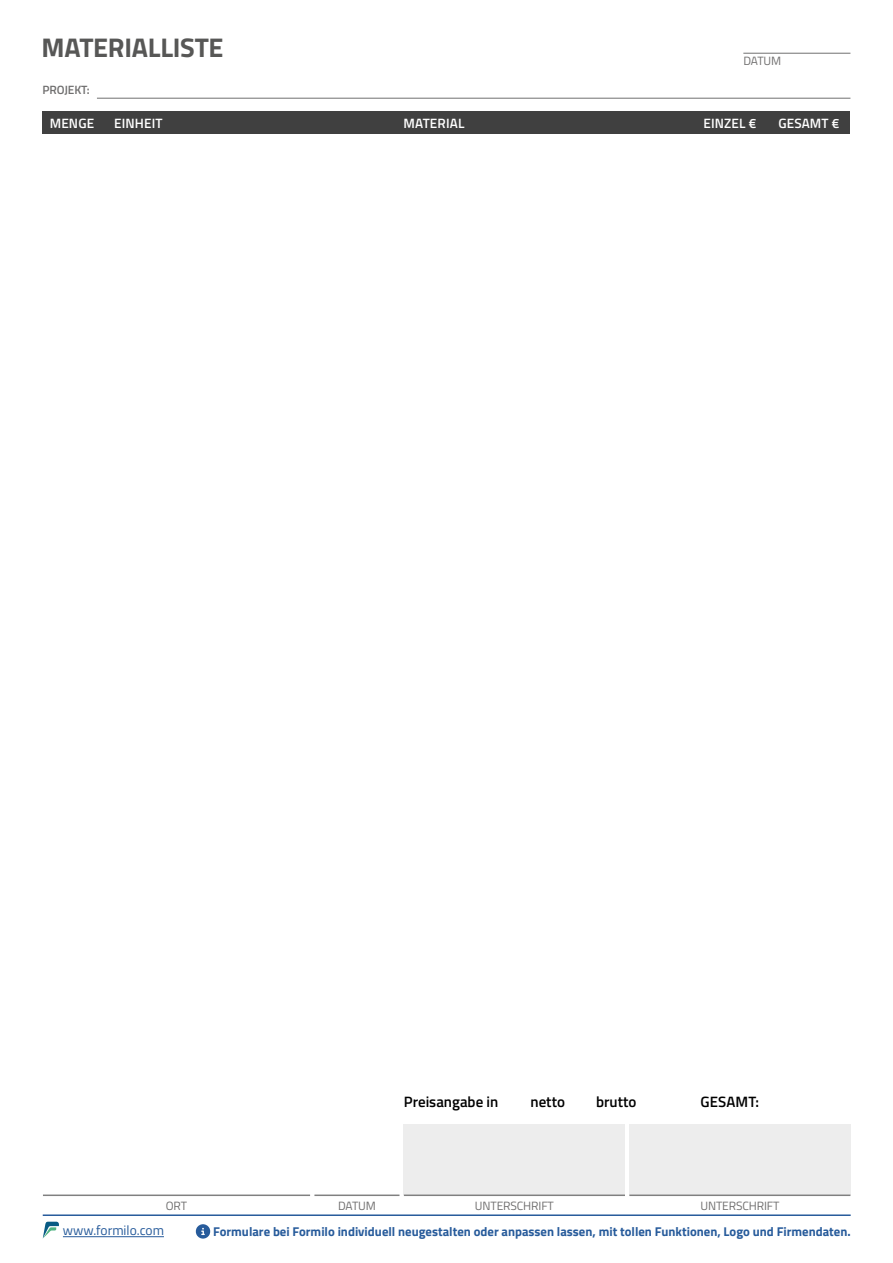
<style>
.page{position:relative;width:893px;height:1263px;background:#fff}
.page>*{position:absolute;margin:0;border:0;box-sizing:border-box;transform-origin:0 0}
.t1{font:700 27px "Titillium Web";letter-spacing:-.01em;color:#575756}
.t2{font:600 15px "Titillium Web";color:#000}
.t3{font:600 13.5px "Titillium Web";letter-spacing:.01em;color:#fff}
.t4{font:13.5px "Titillium Web";color:#275b9b}
.t5{font:700 12.75px "Titillium Web";color:#275b9b}
.t6{font:12px "Titillium Web";letter-spacing:-.01em;color:#706f6f}
.t7{font:600 12px "Titillium Web";letter-spacing:-.01em;color:#706f6f}
</style>
<div class="page">
<hr style="left:43px;top:1194px;width:267px;height:2px;background:#808080">
<hr style="left:314px;top:1194px;width:85px;height:2px;background:#808080">
<div style="left:404px;top:1124px;width:221px;height:70px;background:#ededed"></div>
<hr style="left:404px;top:1194px;width:221px;height:2px;background:#808080">
<div style="left:629px;top:1124px;width:221px;height:70px;background:#ededed"></div>
<hr style="left:629px;top:1194px;width:221px;height:2px;background:#808080">
<div style="left:43px;top:112px;width:807px;height:22px;background:#404040"></div>
<hr style="left:97px;top:98px;width:753px;height:1px;background:#808080">
<hr style="left:63px;top:1236px;width:101px;height:1px;background:#275b9b">
<svg style="left:43px;top:1222px;width:16px;height:16px"></svg>
<hr style="left:43px;top:1214px;width:808px;height:2px;background:#275b9b">
<svg style="left:195px;top:1224px;width:16px;height:14px"></svg>
<hr style="left:743px;top:53px;width:107px;height:1px;background:#808080">
<h1 class="t1" style="left:41px;top:27px;width:184px">MATERIALLISTE</h1>
<p class="t7" style="left:43px;top:80px;width:49px">PROJEKT:</p>
<p class="t3" style="left:50px;top:113px;width:46px">MENGE</p>
<p class="t3" style="left:114px;top:113px;width:50px">EINHEIT</p>
<p class="t3" style="left:403px;top:113px;width:62px">MATERIAL</p>
<p class="t6" style="left:743px;top:52px;width:39px">DATUM</p>
<p class="t3" style="left:703px;top:113px;width:54px">EINZEL €</p>
<p class="t3" style="left:778px;top:113px;width:62px">GESAMT €</p>
<p class="t2" style="left:404px;top:1091px;width:96px">Preisangabe in</p>
<p class="t2" style="left:530px;top:1091px;width:36px">netto</p>
<p class="t2" style="left:596px;top:1091px;width:42px">brutto</p>
<p class="t2" style="left:700px;top:1091px;width:60px">GESAMT:</p>
<p class="t6" style="left:166px;top:1197px;width:23px">ORT</p>
<p class="t6" style="left:338px;top:1197px;width:39px">DATUM</p>
<p class="t6" style="left:475px;top:1197px;width:80px">UNTERSCHRIFT</p>
<p class="t6" style="left:700px;top:1197px;width:80px">UNTERSCHRIFT</p>
<p class="t4" style="left:63px;top:1221px;width:103px">www.formilo.com</p>
<p class="t5" style="left:213px;top:1221px;width:639px">Formulare bei Formilo individuell neugestalten oder anpassen lassen, mit tollen Funktionen, Logo und Firmendaten.</p>
</div>
